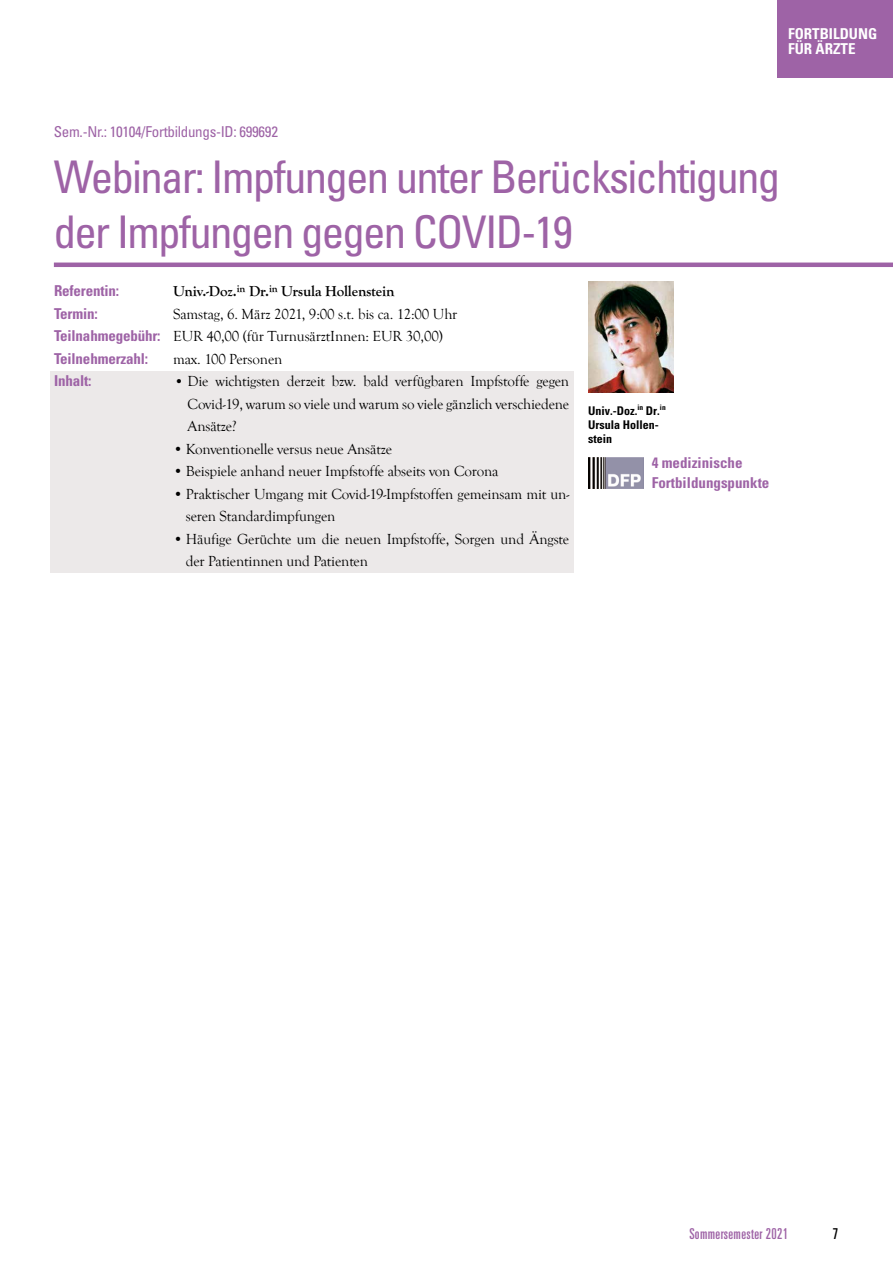
<style>
.page{position:relative;width:893px;height:1263px;background:#fff}
.page>*{position:absolute;margin:0;border:0;box-sizing:border-box;transform-origin:0 0}
.t1{font:condensed 45px/55.5px "Univers LT Std";letter-spacing:-.04em;color:#9e63a6}
.t2{font:15px/22.5px "Goudy Old Style T";letter-spacing:-.01em;color:#000}
.t3{font:700 condensed 15px/19.5px "Univers LT Std";letter-spacing:-.01em;color:#9e63a6}
.t4{font:condensed 15px "Univers LT Std";letter-spacing:-.02em;color:#9e63a6}
.t5{font:700 15px "Goudy Old Style T";letter-spacing:-.01em;color:#000}
.t6{font:700 condensed 15px/15px "Univers LT Std";color:#fff}
.t7{font:ultra-condensed 15px "Univers LT Std";letter-spacing:.025em;color:#9e63a6;scale:.95 1}
.t8{font:ultra-condensed 15px "Univers LT Std";color:#000;scale:.95 1}
.t9{font:700 condensed 12px/14.4px "Univers LT Std";color:#000}
.s1{font-family:"Univers LT Std";font-weight:700;font-stretch:condensed;color:#9e63a6}
.s2{font-family:"Univers LT Std";font-stretch:condensed;font-size:13.5px}
</style>
<div class="page">
<div style="left:50px;top:372px;width:523px;height:201px;background:#ece9e9"></div>
<img style="left:588px;top:458px;width:56px;height:30px">
<hr style="left:54px;top:263px;width:839px;height:4px;background:#9e63a6">
<div style="left:778px;top:0;width:115px;height:78px;background:#9e63a6"></div>
<img style="left:588px;top:281px;width:85px;height:111px">
<p class="t6" style="left:788px;top:26px;width:61px">Fortbildung<br>für Ärzte</p>
<p class="t4" style="left:54px;top:122px;width:226px">Sem.-Nr.: 10104/Fortbildungs-ID: 699692</p>
<h1 class="t1" style="left:54px;top:148px;width:728px">Webinar: Impfungen unter Berücksichtigung der Impfungen gegen COVID-19</h1>
<p class="t3" style="left:54px;top:281px;width:67px">Referentin:</p>
<p class="t5" style="left:173px;top:283px;width:223px">Univ.-Doz.<sup>in</sup> Dr.<sup>in</sup> Ursula Hollenstein</p>
<p class="t3" style="left:54px;top:304px;width:45px">Termin:</p>
<p class="t2" style="left:54px;top:303px;width:405px;text-indent:119px">Samstag, 6. März 2021, 9:00 s.t. bis ca. 12:00 Uhr<br><span class="s1">Teilnahmegebühr:</span> EUR 40,00 (für TurnusärztInnen: EUR 30,00)</p>
<p class="t3" style="left:54px;top:349px;width:96px">Teilnehmerzahl:</p>
<p class="t2" style="left:173px;top:348px;width:111px">max. 100 Personen</p>
<p class="t3" style="left:54px;top:371px;width:39px">Inhalt:</p>
<p class="t2" style="left:187px;top:370px;width:383px;text-align:justify;text-indent:-11px"><span class="s2">•</span> Die wichtigsten derzeit bzw. bald verfügbaren Impfstoffe gegen Covid-19, warum so viele und warum so viele gänzlich verschiedene Ansätze?</p>
<p class="t2" style="left:173px;top:438px;width:220px">• Konventionelle versus neue Ansätze</p>
<p class="t2" style="left:173px;top:460px;width:327px">• Beispiele anhand neuer Impfstoffe abseits von Corona</p>
<p class="t2" style="left:186px;top:483px;width:385px;text-indent:-13px">• Praktischer Umgang mit Covid-19-Impfstoffen gemeinsam mit un&shy;seren Standardimpfungen</p>
<p class="t2" style="left:186px;top:528px;width:385px;text-indent:-13px">• Häufige Gerüchte um die neuen Impfstoffe, Sorgen und Ängste der Patientinnen und Patienten</p>
<p class="t9" style="left:588px;top:403px;width:79px">Univ.-Doz.<sup>in</sup> Dr.<sup>in<br></sup>Ursula Hollen&shy;stein</p>
<p class="t3" style="left:652px;top:453px;width:119px">4 medizinische<br>Fortbildungspunkte</p>
<p class="t7" style="left:689px;top:1225px;width:105px">Sommersemester 2021</p>
<p class="t8" style="left:833px;top:1225px;width:7px">7</p>
</div>
